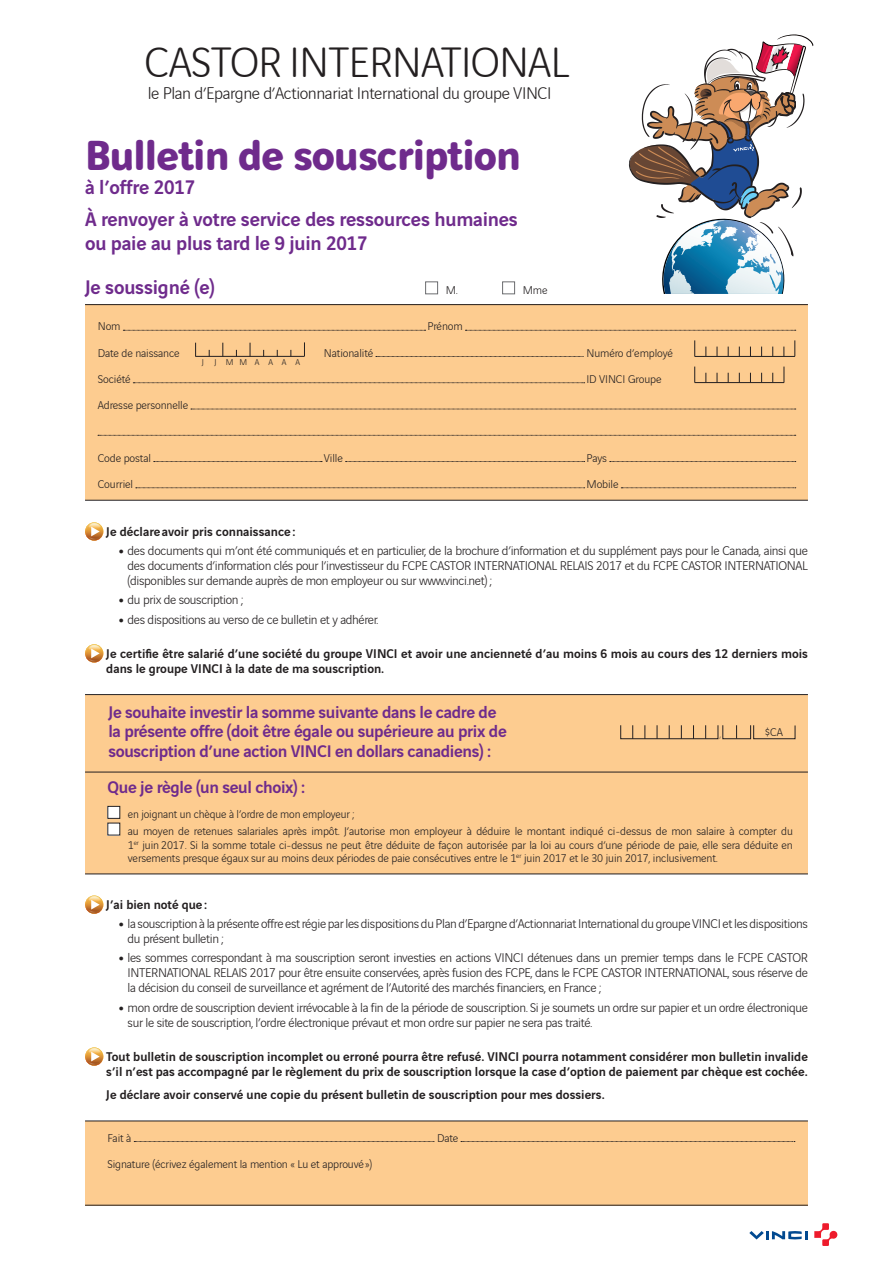
<style>
.page{position:relative;width:893px;height:1263px;background:#fff}
.page>*{position:absolute;margin:0;border:0;box-sizing:border-box;transform-origin:0 0}
.t1{font:700 45px "Vinci Rounded";letter-spacing:-.02em;color:#6f2b8c}
.t2{font:300 45px "Vinci Rounded";letter-spacing:-.02em;color:#231f20}
.t3{font:500 21px/32.5px "Vinci Sans";letter-spacing:-.01em;color:#6f2b8c}
.t4{font:500 18px/19.5px "Vinci Sans";letter-spacing:-.02em;color:#6f2b8c}
.t5{font:300 18px "Vinci Rounded";letter-spacing:-.025em;color:#231f20}
.t6{font:300 13.5px/15px "Vinci Sans";letter-spacing:-.025em;color:#231f20;text-align:justify}
.t7{font:500 13.5px/15px "Vinci Sans";color:#231f20}
.t8{font:200 13.5px "Vinci Sans";color:#231f20}
.t9{font:300 12px/17.7px "Vinci Sans";letter-spacing:-.01em;color:#231f20}
.t10{font:300 9px "Vinci Sans";letter-spacing:1em;color:#231f20}
.s1{font-weight:900;font-size:15px}
</style>
<div class="page">
<svg style="left:749px;top:1231px;width:59px;height:8px"></svg>
<svg style="left:814px;top:1223px;width:23px;height:23px"></svg>
<svg style="left:628px;top:34px;width:186px;height:260px"></svg>
<div style="left:85px;top:1120px;width:723px;height:85px;background:#fdcc90"></div>
<div style="left:85px;top:304px;width:723px;height:196px;background:#fdcc90"></div>
<hr style="left:85px;top:500px;width:723px;height:1px;background:#231f20">
<hr style="left:85px;top:304px;width:723px;height:1px;background:#231f20">
<svg style="left:123px;top:330px;width:303px;height:1px"></svg>
<svg style="left:465px;top:330px;width:331px;height:1px"></svg>
<svg style="left:376px;top:356px;width:208px;height:1px"></svg>
<svg style="left:133px;top:382px;width:452px;height:1px"></svg>
<svg style="left:191px;top:409px;width:605px;height:1px"></svg>
<svg style="left:98px;top:435px;width:698px;height:1px"></svg>
<svg style="left:154px;top:461px;width:168px;height:1px"></svg>
<svg style="left:346px;top:461px;width:239px;height:1px"></svg>
<svg style="left:610px;top:461px;width:186px;height:1px"></svg>
<svg style="left:136px;top:487px;width:449px;height:1px"></svg>
<svg style="left:621px;top:487px;width:175px;height:1px"></svg>
<svg style="left:304px;top:342px;width:1px;height:14px"></svg>
<svg style="left:195px;top:343px;width:1px;height:13px"></svg>
<svg style="left:223px;top:343px;width:1px;height:13px"></svg>
<svg style="left:250px;top:343px;width:1px;height:13px"></svg>
<hr style="left:195px;top:356px;width:109px;height:1px;background:#231f20">
<svg style="left:694px;top:340px;width:1px;height:16px"></svg>
<svg style="left:795px;top:340px;width:1px;height:16px"></svg>
<hr style="left:695px;top:356px;width:100px;height:1px;background:#231f20">
<svg style="left:694px;top:367px;width:1px;height:15px"></svg>
<svg style="left:784px;top:367px;width:1px;height:15px"></svg>
<hr style="left:695px;top:382px;width:89px;height:1px;background:#231f20">
<svg style="left:85px;top:522px;width:18px;height:19px"></svg>
<img style="left:85px;top:644px;width:18px;height:18px">
<svg style="left:87px;top:645px;width:14px;height:16px"></svg>
<div style="left:425px;top:281px;width:13px;height:13px;border:1px solid #6c6d70"></div>
<div style="left:502px;top:281px;width:13px;height:13px;border:1px solid #6c6d70"></div>
<svg style="left:85px;top:895px;width:18px;height:19px"></svg>
<img style="left:85px;top:1047px;width:18px;height:16px">
<svg style="left:87px;top:1048px;width:14px;height:17px"></svg>
<svg style="left:134px;top:1141px;width:300px;height:1px"></svg>
<svg style="left:461px;top:1141px;width:334px;height:1px"></svg>
<hr style="left:85px;top:1120px;width:723px;height:1px;background:#231f20">
<hr style="left:85px;top:1205px;width:723px;height:1px;background:#231f20">
<div style="left:85px;top:695px;width:723px;height:178px;background:#fdcc90"></div>
<div style="left:108px;top:806px;width:12px;height:12px;background:#fff"></div>
<div style="left:108px;top:806px;width:12px;height:13px;border:1px solid #231f20"></div>
<div style="left:108px;top:823px;width:12px;height:12px;background:#fff"></div>
<hr style="left:85px;top:694px;width:723px;height:1px;background:#231f20">
<hr style="left:85px;top:772px;width:723px;height:1px;background:#231f20">
<hr style="left:85px;top:873px;width:723px;height:1px;background:#231f20">
<div style="left:753px;top:725px;width:42px;height:14px;border:1px solid #231f20"></div>
<div style="left:723px;top:725px;width:28px;height:14px;border:1px solid #231f20"></div>
<svg style="left:736px;top:725px;width:1px;height:14px"></svg>
<div style="left:621px;top:725px;width:97px;height:14px;border:1px solid #231f20"></div>
<svg style="left:705px;top:725px;width:1px;height:14px"></svg>
<svg style="left:693px;top:725px;width:1px;height:14px"></svg>
<svg style="left:681px;top:725px;width:1px;height:14px"></svg>
<svg style="left:669px;top:725px;width:1px;height:14px"></svg>
<svg style="left:657px;top:725px;width:1px;height:14px"></svg>
<svg style="left:645px;top:725px;width:1px;height:14px"></svg>
<svg style="left:632px;top:725px;width:1px;height:14px"></svg>
<h1 class="t2" style="left:145px;top:31px;width:427px">Castor International</h1>
<h3 class="t5" style="left:148px;top:80px;width:405px">le Plan d’Epargne d’Actionnariat International du groupe VINCI</h3>
<h1 class="t1" style="left:85px;top:122px;width:437px">Bulletin de souscription</h1>
<h2 class="t3" style="left:85px;top:169px;width:434px">à l’offre 2017<br>À renvoyer à votre service des ressources humaines</h2>
<h2 class="t3" style="left:85px;top:220px;width:284px;line-height:43.5px">ou paie au plus tard le 9 juin 2017<br>Je soussigné (e)</h2>
<p class="t9" style="left:446px;top:280px;width:14px">M.</p>
<p class="t9" style="left:523px;top:280px;width:26px">Mme</p>
<p class="t9" style="left:98px;top:316px;width:24px">Nom</p>
<p class="t9" style="left:427px;top:316px;width:37px">Prénom</p>
<p class="t9" style="left:98px;top:343px;width:83px">Date de naissance</p>
<p class="t9" style="left:324px;top:343px;width:51px">Nationalité</p>
<p class="t9" style="left:586px;top:343px;width:88px">Numéro d’employé</p>
<p class="t9" style="left:98px;top:369px;width:34px">Société</p>
<p class="t9" style="left:586px;top:369px;width:77px">ID VINCI Groupe</p>
<p class="t9" style="left:98px;top:395px;width:92px">Adresse personnelle</p>
<p class="t10" style="left:202px;top:356px;width:100px">J JMMAAAA</p>
<p class="t9" style="left:98px;top:448px;width:55px">Code postal</p>
<p class="t9" style="left:324px;top:448px;width:20px">Ville</p>
<p class="t9" style="left:586px;top:448px;width:22px">Pays</p>
<p class="t9" style="left:98px;top:474px;width:37px">Courriel</p>
<p class="t9" style="left:586px;top:474px;width:34px">Mobile</p>
<p class="t7" style="left:106px;top:523px;width:191px">Je déclare avoir pris connaissance :</p>
<p class="t6" style="left:128px;top:542px;width:682px;text-indent:-9px"><span class="s1">•</span> des documents qui m’ont été communiqués et en particulier, de la brochure d’information et du supplément pays pour le Canada, ainsi que des documents d’information clés pour l’investisseur du FCPE CASTOR INTERNATIONAL RELAIS 2017 et du FCPE CASTOR INTERNATIONAL (disponibles sur demande auprès de mon employeur ou sur www.vinci.net) ;</p>
<p class="t6" style="left:119px;top:591px;width:126px"><span class="s1">•</span> du prix de souscription ;</p>
<p class="t6" style="left:119px;top:610px;width:261px"><span class="s1">•</span> des dispositions au verso de ce bulletin et y adhérer.</p>
<p class="t7" style="left:106px;top:644px;width:703px">Je certifie être salarié d’une société du groupe VINCI et avoir une ancienneté d’au moins 6 mois au cours des 12 derniers mois dans le groupe VINCI à la date de ma souscription.</p>
<h3 class="t4" style="left:108px;top:700px;width:400px">Je souhaite investir la somme suivante dans le cadre de la présente offre (doit être égale ou supérieure au prix de souscription d’une action VINCI en dollars canadiens) :</h3>
<p class="t8" style="left:719px;top:723px;width:4px">,</p>
<p class="t9" style="left:765px;top:722px;width:19px">$CA</p>
<h3 class="t4" style="left:108px;top:776px;width:199px">Que je règle (un seul choix) :</h3>
<p class="t9" style="left:128px;top:804px;width:667px">en joignant un chèque à l’ordre de mon employeur ;<br>au moyen de retenues salariales après impôt. J’autorise mon employeur à déduire le montant indiqué ci-dessus de mon salaire à compter du</p>
<p class="t9" style="left:128px;top:837px;width:667px;line-height:13.5px">1<sup>er</sup> juin 2017. Si la somme totale ci-dessus ne peut être déduite de façon autorisée par la loi au cours d’une période de paie, elle sera déduite en versements presque égaux sur au moins deux périodes de paie consécutives entre le 1<sup>er</sup> juin 2017 et le 30 juin 2017, inclusivement.</p>
<p class="t7" style="left:106px;top:896px;width:102px">J’ai bien noté que :</p>
<p class="t6" style="left:128px;top:915px;width:682px;text-indent:-9px"><span class="s1">•</span> la souscription à la présente offre est régie par les dispositions du Plan d’Epargne d’Actionnariat International du groupe VINCI et les dispositions du présent bulletin ;</p>
<p class="t6" style="left:128px;top:949px;width:682px;text-indent:-9px"><span class="s1">•</span> les sommes correspondant à ma souscription seront investies en actions VINCI détenues dans un premier temps dans le FCPE CASTOR INTERNATIONAL RELAIS 2017 pour être ensuite conservées, après fusion des FCPE, dans le FCPE CASTOR INTERNATIONAL, sous réserve de la décision du conseil de surveillance et agrément de l’Autorité des marchés financiers, en France ;</p>
<p class="t6" style="left:128px;top:999px;width:682px;text-indent:-9px"><span class="s1">•</span> mon ordre de souscription devient irrévocable à la fin de la période de souscription. Si je soumets un ordre sur papier et un ordre électronique sur le site de souscription, l’ordre électronique prévaut et mon ordre sur papier ne sera pas traité.</p>
<p class="t7" style="left:106px;top:1048px;width:703px">Tout bulletin de souscription incomplet ou erroné pourra être refusé. VINCI pourra notamment considérer mon bulletin invalide s’il n’est pas accompagné par le règlement du prix de souscription lorsque la case d’option de paiement par chèque est cochée.</p>
<p class="t7" style="left:106px;top:1086px;width:500px">Je déclare avoir conservé une copie du présent bulletin de souscription pour mes dossiers.</p>
<p class="t9" style="left:107px;top:1128px;width:26px">Fait à</p>
<p class="t9" style="left:437px;top:1128px;width:23px">Date</p>
<p class="t9" style="left:107px;top:1154px;width:266px">Signature (écrivez également la mention « Lu et approuvé »)</p>
</div>
